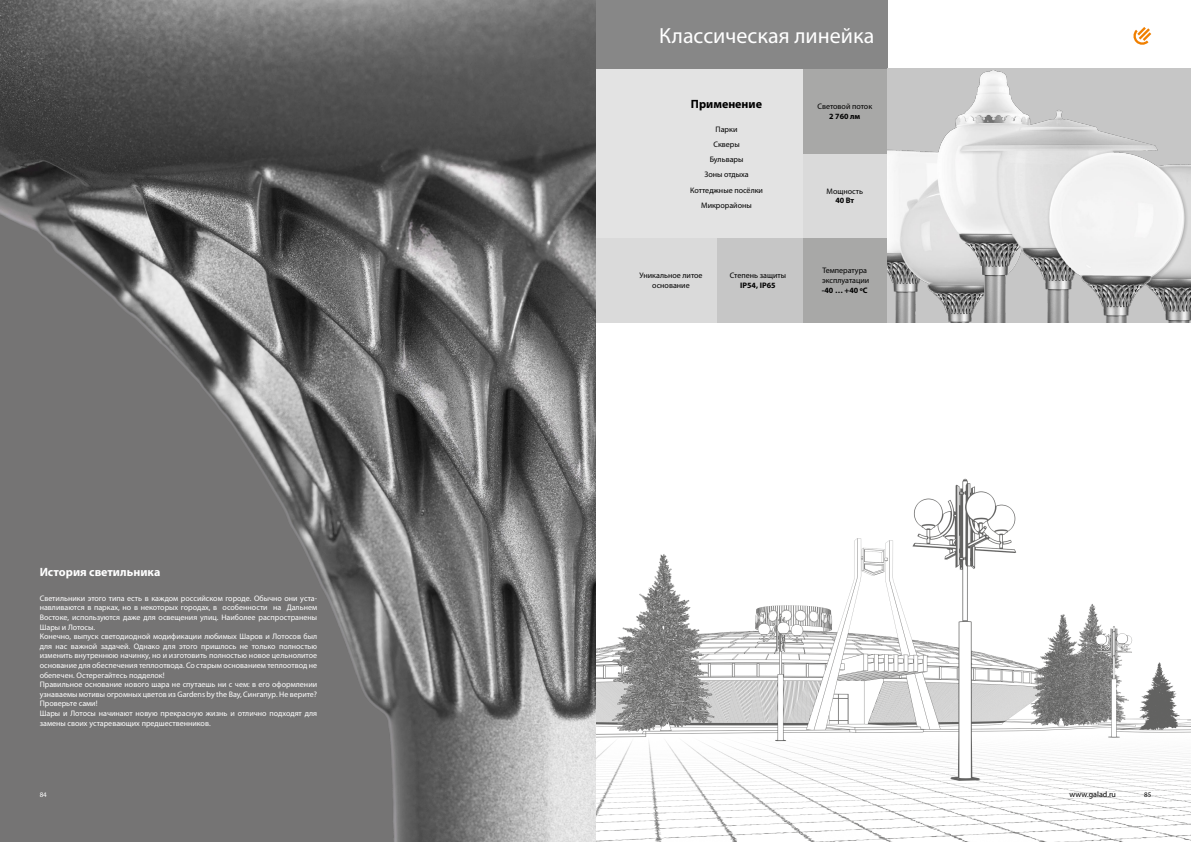
<style>
.page{position:relative;width:1191px;height:842px;background:#fff}
.page>*{position:absolute;margin:0;border:0;box-sizing:border-box;transform-origin:0 0}
.t1{font:22px "Myriad Pro";color:#fff}
.t2{font:700 12px "Myriad Pro";color:#fff}
.t3{font:700 12px "Myriad Pro";color:#000}
.t4{font:8px/9.6px "Myriad Pro";color:#fff}
.t5{font:8px/15.3px "Myriad Pro";color:#000;text-align:center}
.t6{font:700 8px "Myriad Pro";color:#000}
.t7{font:7px "Myriad Pro";color:#fff}
.t8{font:7px "Myriad Pro";color:#000}
</style>
<div class="page">
<div style="left:802px;top:153px;width:85px;height:85px;background:#dadada"></div>
<div style="left:802px;top:68px;width:85px;height:85px;background:#a8a8a7"></div>
<div style="left:595px;top:68px;width:207px;height:170px;background:#e3e3e3"></div>
<div style="left:802px;top:238px;width:85px;height:85px;background:#a8a8a7"></div>
<div style="left:595px;top:238px;width:122px;height:85px;background:#dadada"></div>
<div style="left:717px;top:238px;width:85px;height:85px;background:#c6c6c6"></div>
<div style="left:595px;top:0;width:292px;height:68px;background:#878787"></div>
<img style="left:887px;top:68px;width:304px;height:255px">
<img style="left:595px;top:323px;width:596px;height:519px">
<img style="left:0;top:0;width:595px;height:842px">
<svg style="left:1133px;top:27px;width:18px;height:18px"></svg>
<h1 class="t1" style="left:659px;top:22px;width:217px">Классическая линейка</h1>
<h2 class="t2" style="left:40px;top:564px;width:122px">История светильника</h2>
<p class="t4" style="left:40px;top:593px;width:279px">Светильники этого типа есть в каждом российском городе. Обычно они уста&shy;навливаются в парках, но в некоторых городах, в особенности на Дальнем Востоке, используются даже для освещения улиц. Наиболее распространены Шары и Лотосы.<br>Конечно, выпуск светодиодной модификации любимых Шаров и Лотосов был для нас важной задачей. Однако для этого пришлось не только полностью изменить внутреннюю начинку, но и изготовить полностью новое цельнолитое основание для обеспечения теплоотвода. Со старым основанием теплоотвод не обепечен. Остерегайтесь подделок!<br>Правильное основание нового шара не спутаешь ни с чем: в его оформлении узнаваемы мотивы огромных цветов из Gardens by the Bay, Сингапур. Не верите?<br>Проверьте сами!<br>Шары и Лотосы начинают новую прекрасную жизнь и отлично подходят для замены своих устаревающих предшественников.</p>
<h2 class="t3" style="left:691px;top:96px;width:73px">Применение</h2>
<p class="t5" style="left:690px;top:121px;width:74px">Парки<br>Скверы<br>Бульвары<br>Зоны отдыха<br>Коттеджные посёлки<br>Микрорайоны</p>
<p class="t5" style="left:817px;top:99px;width:56px">Световой поток</p>
<p class="t6" style="left:829px;top:111px;width:33px">2 760 лм</p>
<p class="t5" style="left:826px;top:183px;width:38px">Мощность</p>
<p class="t6" style="left:835px;top:195px;width:20px">40 Вт</p>
<p class="t5" style="left:639px;top:271px;width:65px;line-height:9.6px">Уникальное литое основание</p>
<p class="t5" style="left:730px;top:268px;width:58px">Степень защиты</p>
<p class="t6" style="left:740px;top:280px;width:37px">IP54, IP65</p>
<p class="t5" style="left:822px;top:266px;width:49px;line-height:9.6px;text-align:left">Температура эксплуатации</p>
<p class="t6" style="left:822px;top:285px;width:47px">-40 … +40 ºС</p>
<p class="t7" style="left:40px;top:790px;width:9px">84</p>
<p class="t5" style="left:1069px;top:787px;width:48px">www.galad.ru</p>
<p class="t8" style="left:1144px;top:790px;width:9px">85</p>
</div>
